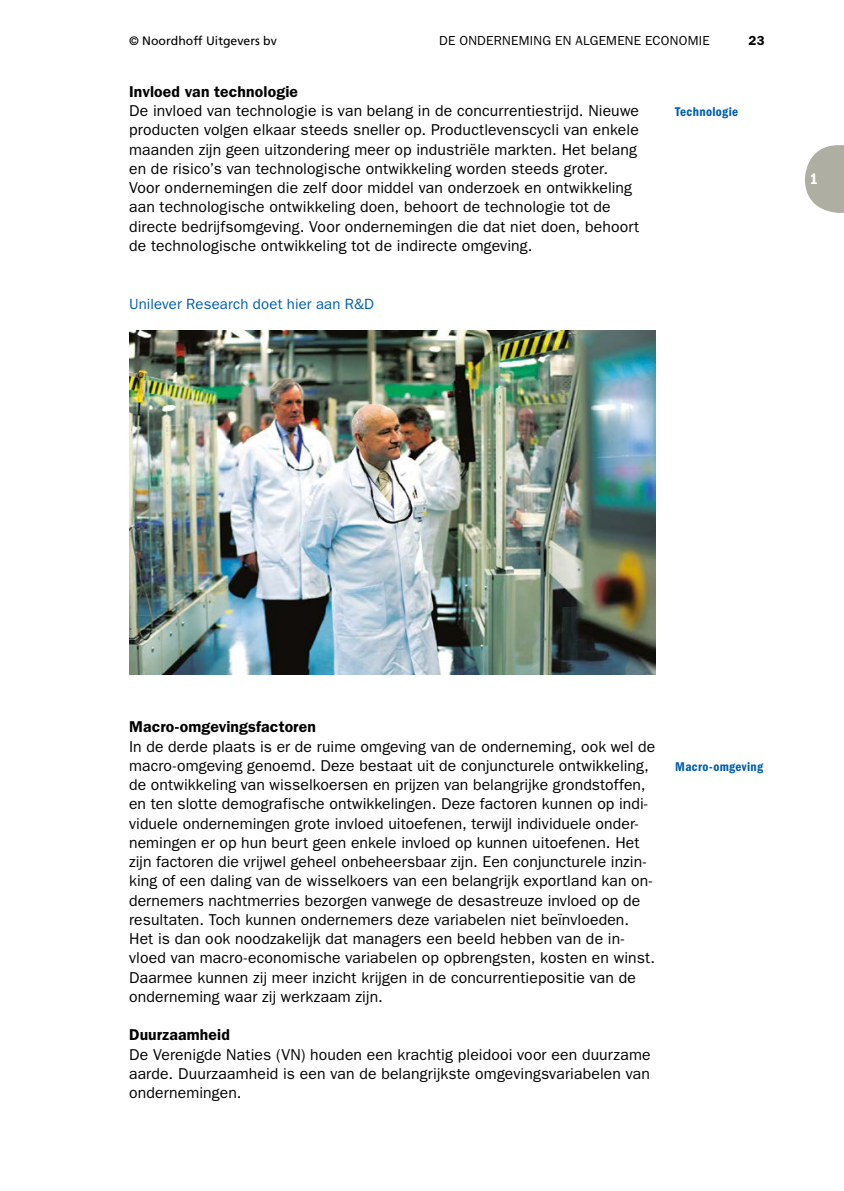
<style>
.page{position:relative;width:844px;height:1191px;background:#fff}
.page>*{position:absolute;margin:0;border:0;box-sizing:border-box;transform-origin:0 0}
.t1{font:15.75px/19.2px "ITC Franklin Gothic Std";letter-spacing:.005em;color:#000}
.t2{font:600 15.75px "ITC Franklin Gothic Std";letter-spacing:.01em;color:#000}
.t3{font:15.75px "ITC Franklin Gothic Std Dm Cd";color:#fff}
.t4{font:14.88px "ITC Franklin Gothic Std";letter-spacing:.01em;color:#005eaa}
.t5{font:13.12px "ITC Franklin Gothic Std";color:#000}
.t6{font:13.12px "ITC Franklin Gothic Std Dm Cd";color:#005eaa}
.t7{font:600 13.12px "ITC Franklin Gothic Std";color:#000}
.t8{font:12.25px "Frutiger LT Std";color:#000}
</style>
<div class="page">
<svg style="left:805px;top:145px;width:38px;height:68px"></svg>
<div style="left:809px;top:164px;width:8px;height:20px;background:#afaea3"></div>
<img style="left:129px;top:330px;width:526px;height:344px">
<p class="t8" style="left:129px;top:33px;width:149px">© Noordhoff Uitgevers bv</p>
<p class="t5" style="left:439px;top:33px;width:30px">De onderneming</p>
<p class="t5" style="left:555px;top:33px;width:30px">en algemene</p>
<p class="t5" style="left:645px;top:33px;width:9px">economie</p>
<p class="t7" style="left:748px;top:32px;width:18px">23</p>
<p class="t2" style="left:129px;top:82px;width:170px">Invloed van technologie</p>
<p class="t1" style="left:129px;top:101px;width:511px">De invloed van technologie is van belang in de concurrentiestrijd. Nieuwe producten volgen elkaar steeds sneller op. Productlevenscycli van enkele maanden zijn geen uitzondering meer op industriële markten. Het belang en de risico’s van technologische ontwikkeling worden steeds groter.<br>Voor ondernemingen die zelf door middel van onderzoek en ontwikkeling aan technologische ontwikkeling doen, behoort de technologie tot de directe bedrijfsomgeving. Voor ondernemingen die dat niet doen, behoort de technologische ontwikkeling tot de indirecte omgeving.</p>
<p class="t4" style="left:129px;top:295px;width:246px">Unilever Research doet hier aan R&amp;D</p>
<p class="t6" style="left:675px;top:104px;width:64px">technologie</p>
<p class="t3" style="left:809px;top:170px;width:10px">1</p>
<p class="t2" style="left:129px;top:717px;width:188px">Macro-omgevingsfactoren</p>
<p class="t1" style="left:129px;top:736px;width:527px">In de derde plaats is er de ruime omgeving van de onderneming, ook wel de macro-omgeving genoemd. Deze bestaat uit de conjuncturele ontwikkeling, de ontwikkeling van wisselkoersen en prijzen van belangrijke grondstoffen, en ten slotte demografische ontwikkelingen. Deze factoren kunnen op indi&shy;viduele ondernemingen grote invloed uitoefenen, terwijl individuele onder&shy;nemingen er op hun beurt geen enkele invloed op kunnen uitoefenen. Het zijn factoren die vrijwel geheel onbeheersbaar zijn. Een conjuncturele inzin&shy;king of een daling van de wisselkoers van een belangrijk exportland kan on&shy;dernemers nachtmerries bezorgen vanwege de desastreuze invloed op de resultaten. Toch kunnen ondernemers deze variabelen niet beïnvloeden.<br>Het is dan ook noodzakelijk dat managers een beeld hebben van de in&shy;vloed van macro-economische variabelen op opbrengsten, kosten en winst.<br>Daarmee kunnen zij meer inzicht krijgen in de concurrentiepositie van de onderneming waar zij werkzaam zijn.</p>
<p class="t2" style="left:129px;top:1025px;width:102px">Duurzaamheid</p>
<p class="t1" style="left:129px;top:1044px;width:523px;text-align:justify">De Verenigde Naties (VN) houden een krachtig pleidooi voor een duurzame aarde. Duurzaamheid is een van de belangrijkste omgevingsvariabelen van ondernemingen.</p>
<p class="t6" style="left:675px;top:759px;width:90px">macro-omgeving</p>
</div>
